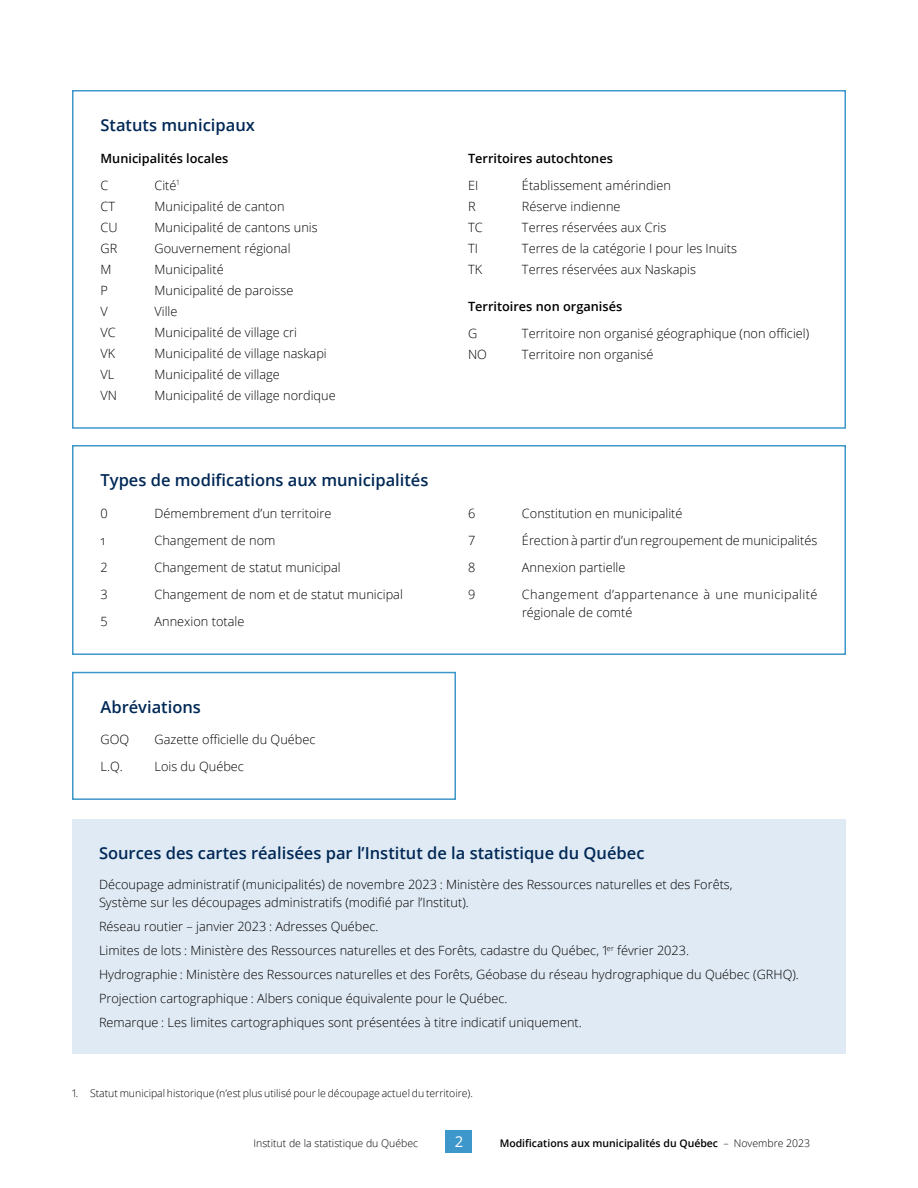
<style>
.page{position:relative;width:918px;height:1188px;background:#fff}
.page>*{position:absolute;margin:0;border:0;box-sizing:border-box;transform-origin:0 0}
.t1{font:600 16.5px "Open Sans";color:#002856}
.t2{font:15px "Open Sans";color:#fff}
.t3{font:300 12.75px/24px "Open Sans";color:#000}
.t4{font:600 12.75px "Open Sans";color:#000}
.t5{font:300 12.75px/18px "Open Sans";letter-spacing:.03em;color:#000}
.t6{font:300 10.5px "Open Sans";color:#000}
.t7{font:600 10.5px "Open Sans";color:#000}
.s1{font-weight:300}
</style>
<div class="page">
<div style="left:446px;top:1130px;width:26px;height:23px;background:#3e97cb"></div>
<div style="left:72px;top:90px;width:774px;height:339px;border:2px solid #3e97cb"></div>
<div style="left:72px;top:445px;width:774px;height:210px;border:2px solid #3e97cb"></div>
<div style="left:72px;top:672px;width:384px;height:128px;border:2px solid #3e97cb"></div>
<div style="left:72px;top:819px;width:774px;height:235px;background:#e0eaf4"></div>
<p class="t1" style="left:100px;top:114px;width:156px">Statuts municipaux</p>
<p class="t4" style="left:100px;top:149px;width:129px">Municipalités locales</p>
<p class="t3" style="left:100px;top:173px;width:9px">C</p>
<p class="t3" style="left:154px;top:173px;width:26px">Cité<sup>1</sup></p>
<p class="t3" style="left:100px;top:194px;width:16px">CT</p>
<p class="t3" style="left:154px;top:194px;width:132px">Municipalité de canton</p>
<p class="t3" style="left:100px;top:215px;width:19px">CU</p>
<p class="t3" style="left:154px;top:215px;width:165px">Municipalité de cantons unis</p>
<p class="t3" style="left:100px;top:236px;width:18px">GR</p>
<p class="t3" style="left:154px;top:236px;width:138px">Gouvernement régional</p>
<p class="t3" style="left:100px;top:257px;width:13px">M</p>
<p class="t3" style="left:154px;top:257px;width:71px">Municipalité</p>
<p class="t3" style="left:100px;top:278px;width:9px">P</p>
<p class="t3" style="left:154px;top:278px;width:141px">Municipalité de paroisse</p>
<p class="t3" style="left:100px;top:299px;width:9px">V</p>
<p class="t3" style="left:154px;top:299px;width:25px">Ville</p>
<p class="t3" style="left:100px;top:320px;width:17px">VC</p>
<p class="t3" style="left:154px;top:320px;width:144px">Municipalité de village cri</p>
<p class="t3" style="left:100px;top:341px;width:16px">VK</p>
<p class="t3" style="left:154px;top:341px;width:174px">Municipalité de village naskapi</p>
<p class="t3" style="left:100px;top:362px;width:15px">VL</p>
<p class="t3" style="left:154px;top:362px;width:127px">Municipalité de village</p>
<p class="t3" style="left:100px;top:383px;width:18px">VN</p>
<p class="t3" style="left:154px;top:383px;width:183px">Municipalité de village nordique</p>
<p class="t1" style="left:100px;top:469px;width:330px">Types de modifications aux municipalités</p>
<p class="t3" style="left:100px;top:501px;width:9px">0</p>
<p class="t3" style="left:154px;top:501px;width:178px">Démembrement d’un territoire</p>
<p class="t3" style="left:100px;top:528px;width:6px">1</p>
<p class="t3" style="left:154px;top:528px;width:122px">Changement de nom</p>
<p class="t3" style="left:100px;top:555px;width:9px">2</p>
<p class="t3" style="left:154px;top:555px;width:188px">Changement de statut municipal</p>
<p class="t3" style="left:100px;top:582px;width:9px">3</p>
<p class="t3" style="left:154px;top:582px;width:250px">Changement de nom et de statut municipal</p>
<p class="t3" style="left:100px;top:609px;width:9px">5</p>
<p class="t3" style="left:154px;top:609px;width:91px">Annexion totale</p>
<p class="t1" style="left:100px;top:696px;width:102px">Abréviations</p>
<p class="t3" style="left:100px;top:727px;width:30px">GOQ</p>
<p class="t3" style="left:154px;top:727px;width:163px">Gazette officielle du Québec</p>
<p class="t3" style="left:100px;top:754px;width:24px">L.Q.</p>
<p class="t3" style="left:154px;top:754px;width:91px">Lois du Québec</p>
<p class="t4" style="left:468px;top:149px;width:146px">Territoires autochtones</p>
<p class="t3" style="left:468px;top:173px;width:12px">EI</p>
<p class="t3" style="left:522px;top:173px;width:151px">Établissement amérindien</p>
<p class="t3" style="left:468px;top:194px;width:9px">R</p>
<p class="t3" style="left:522px;top:194px;width:100px">Réserve indienne</p>
<p class="t3" style="left:468px;top:215px;width:16px">TC</p>
<p class="t3" style="left:522px;top:215px;width:146px">Terres réservées aux Cris</p>
<p class="t3" style="left:468px;top:236px;width:11px">TI</p>
<p class="t3" style="left:522px;top:236px;width:216px">Terres de la catégorie I pour les Inuits</p>
<p class="t3" style="left:468px;top:257px;width:16px">TK</p>
<p class="t3" style="left:522px;top:257px;width:175px">Terres réservées aux Naskapis</p>
<p class="t4" style="left:468px;top:298px;width:156px">Territoires non organisés</p>
<p class="t3" style="left:468px;top:321px;width:11px">G</p>
<p class="t3" style="left:522px;top:321px;width:289px">Territoire non organisé géographique (non officiel)</p>
<p class="t3" style="left:468px;top:342px;width:20px">NO</p>
<p class="t3" style="left:522px;top:342px;width:133px">Territoire non organisé</p>
<p class="t3" style="left:468px;top:501px;width:9px">6</p>
<p class="t3" style="left:522px;top:501px;width:162px">Constitution en municipalité</p>
<p class="t3" style="left:468px;top:528px;width:9px">7</p>
<p class="t3" style="left:522px;top:528px;width:297px">Érection à partir d’un regroupement de municipalités</p>
<p class="t3" style="left:468px;top:555px;width:9px">8</p>
<p class="t3" style="left:522px;top:555px;width:105px">Annexion partielle</p>
<p class="t3" style="left:468px;top:582px;width:9px">9</p>
<p class="t5" style="left:522px;top:585px;width:297px">Changement d’appartenance à une municipalité régionale de comté</p>
<p class="t1" style="left:99px;top:841px;width:547px">Sources des cartes réalisées par l’Institut de la statistique du Québec</p>
<p class="t3" style="left:99px;top:875px;width:635px;line-height:18px">Découpage administratif (municipalités) de novembre 2023 : Ministère des Ressources naturelles et des Forêts,<br>Système sur les découpages administratifs (modifié par l’Institut).</p>
<p class="t3" style="left:99px;top:914px;width:701px">Réseau routier – janvier 2023 : Adresses Québec.<br>Limites de lots : Ministère des Ressources naturelles et des Forêts, cadastre du Québec, 1<sup>er</sup> février 2023.<br>Hydrographie : Ministère des Ressources naturelles et des Forêts, Géobase du réseau hydrographique du Québec (GRHQ).<br>Projection cartographique : Albers conique équivalente pour le Québec.<br>Remarque : Les limites cartographiques sont présentées à titre indicatif uniquement.</p>
<p class="t6" style="left:72px;top:1086px;width:402px">1. Statut municipal historique (n’est plus utilisé pour le découpage actuel du territoire).</p>
<p class="t6" style="left:254px;top:1136px;width:166px">Institut de la statistique du Québec</p>
<p class="t2" style="left:455px;top:1131px;width:10px">2</p>
<p class="t7" style="left:500px;top:1136px;width:312px">Modifications aux municipalités du Québec <span class="s1">– Novembre 2023</span></p>
</div>
